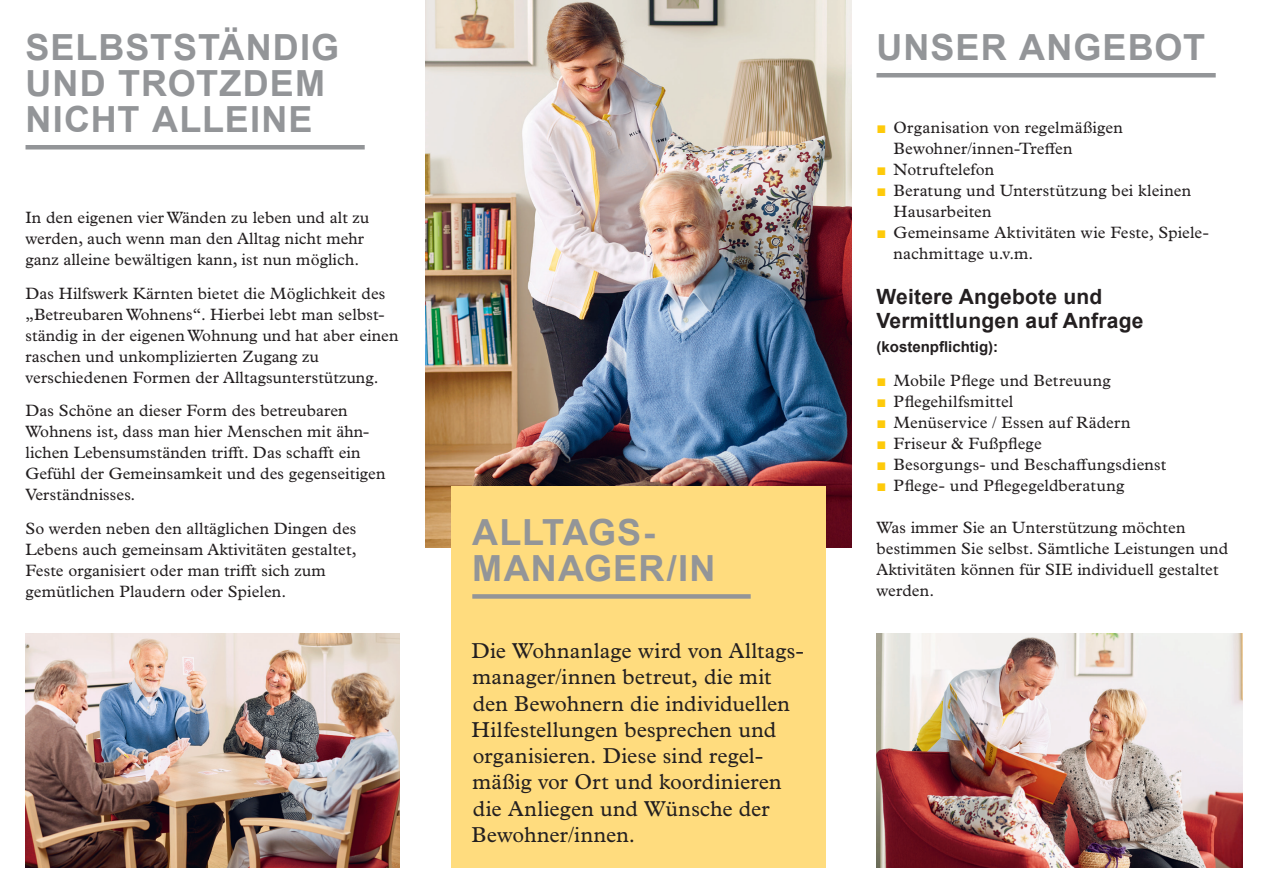
<style>
.page{position:relative;width:1268px;height:893px;background:#fff}
.page>*{position:absolute;margin:0;border:0;box-sizing:border-box;transform-origin:0 0}
.t1{font:700 36px/36px "Arial";letter-spacing:.03em;color:#939598}
.t2{font:21.75px/26.2px "Plantin MT Std";letter-spacing:.005em;color:#231f20}
.t3{font:700 21px/24px "Arial";letter-spacing:.01em;color:#231f20}
.t4{font:16.5px/21px "Plantin MT Std";letter-spacing:.005em;color:#231f20}
.t5{font:700 15px "Arial";color:#231f20}
.s1{font-family:"Arial";color:#feca0a}
</style>
<div class="page">
<img style="left:425px;top:0;width:425px;height:547px">
<img style="left:876px;top:633px;width:366px;height:234px">
<img style="left:26px;top:633px;width:374px;height:234px">
<div style="left:451px;top:486px;width:374px;height:381px;background:#ffdc7e"></div>
<hr style="left:26px;top:145px;width:338px;height:4px;background:#939598">
<hr style="left:876px;top:73px;width:339px;height:4px;background:#939598">
<div style="left:472px;top:594px;width:278px;height:5px;background:#939598"></div>
<h1 class="t1" style="left:26px;top:31px;width:315px">SELBSTSTÄNDIG<br>UND TROTZDEM<br>NICHT ALLEINE</h1>
<h1 class="t1" style="left:876px;top:31px;width:330px">UNSER ANGEBOT</h1>
<p class="t4" style="left:893px;top:117px;width:231px;text-indent:-17px"><span class="s1">■</span> Organisation von regelmäßigen<br>Bewohner/innen-Treffen</p>
<p class="t4" style="left:876px;top:159px;width:119px"><span class="s1">■</span> Notruftelefon</p>
<p class="t4" style="left:893px;top:180px;width:299px;text-indent:-17px"><span class="s1">■</span> Beratung und Unterstützung bei kleinen<br>Hausarbeiten</p>
<p class="t4" style="left:893px;top:222px;width:317px;text-indent:-17px"><span class="s1">■</span> Gemeinsame Aktivitäten wie Feste, Spiele&shy;nachmittage u.v.m.</p>
<p class="t3" style="left:876px;top:285px;width:268px">Weitere Angebote und<br>Vermittlungen auf Anfrage</p>
<p class="t5" style="left:876px;top:337px;width:123px">(kostenpflichtig):</p>
<p class="t4" style="left:876px;top:370px;width:236px"><span class="s1">■</span> Mobile Pflege und Betreuung</p>
<p class="t4" style="left:876px;top:391px;width:138px"><span class="s1">■</span> Pflegehilfsmittel</p>
<p class="t4" style="left:876px;top:412px;width:255px"><span class="s1">■</span> Menüservice / Essen auf Rädern</p>
<p class="t4" style="left:876px;top:433px;width:167px"><span class="s1">■</span> Friseur &amp; Fußpflege</p>
<p class="t4" style="left:876px;top:454px;width:291px"><span class="s1">■</span> Besorgungs- und Beschaffungsdienst</p>
<p class="t4" style="left:876px;top:475px;width:249px"><span class="s1">■</span> Pflege- und Pflegegeldberatung</p>
<p class="t4" style="left:876px;top:517px;width:353px">Was immer Sie an Unterstützung möchten bestimmen Sie selbst. Sämtliche Leistungen und Aktivitäten können für SIE individuell gestaltet werden.</p>
<p class="t4" style="left:26px;top:207px;width:345px">In den eigenen vier Wänden zu leben und alt zu werden, auch wenn man den Alltag nicht mehr ganz alleine bewältigen kann, ist nun möglich.</p>
<p class="t4" style="left:26px;top:283px;width:374px">Das Hilfswerk Kärnten bietet die Möglichkeit des „Betreubaren Wohnens“. Hierbei lebt man selbst&shy;ständig in der eigenen Wohnung und hat aber einen raschen und unkomplizierten Zugang zu verschiedenen Formen der Alltagsunterstützung.</p>
<p class="t4" style="left:26px;top:400px;width:361px">Das Schöne an dieser Form des betreubaren Wohnens ist, dass man hier Menschen mit ähn&shy;lichen Lebensumständen trifft. Das schafft ein Gefühl der Gemeinsamkeit und des gegenseitigen Verständnisses.</p>
<p class="t4" style="left:26px;top:518px;width:332px">So werden neben den alltäglichen Dingen des Lebens auch gemeinsam Aktivitäten gestaltet, Feste organisiert oder man trifft sich zum gemütlichen Plaudern oder Spielen.</p>
<h1 class="t1" style="left:472px;top:516px;width:245px">ALLTAGS-<br>MANAGER/IN</h1>
<p class="t2" style="left:471px;top:638px;width:334px">Die Wohnanlage wird von Alltags&shy;manager/innen betreut, die mit den Bewohnern die individuellen<br>Hilfestellungen besprechen und organisieren. Diese sind regel&shy;mäßig vor Ort und koordinieren die Anliegen und Wünsche der<br>Bewohner/innen.</p>
</div>
